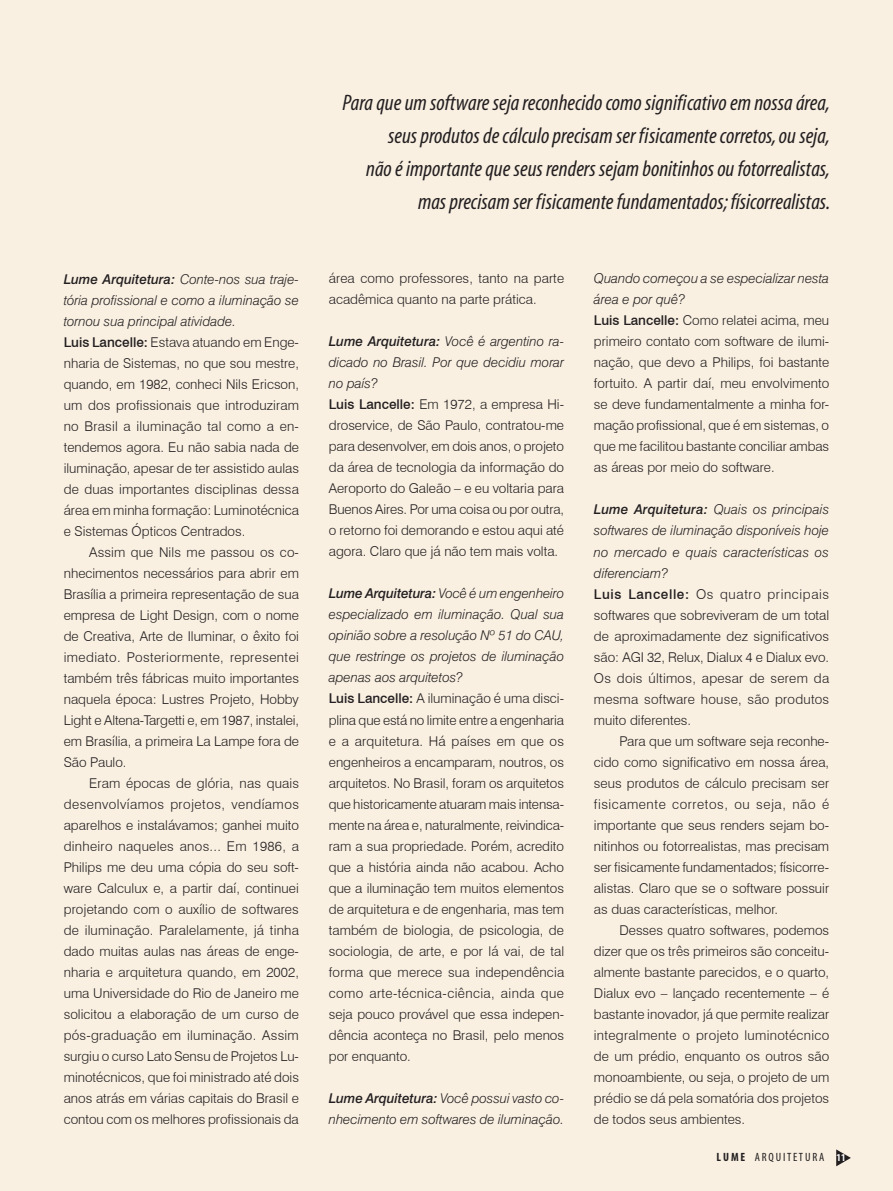
<style>
.page{position:relative;width:893px;height:1191px;background:#f9f0e2}
.page>*{position:absolute;margin:0;border:0;box-sizing:border-box;transform-origin:0 0}
.Olho_1{font:italic condensed 22.5px "Myriad";color:#231f20}
.Texto{font:300 13.5px/21px "Swiss 721 BT";color:#231f20;text-align:justify}
.Texto-2{font:italic 300 13.5px/21px "Swiss 721 BT";color:#231f20;text-align:justify}
.t1{font:condensed 12px "Myriad";color:#231f20}
.t2{font:700 condensed 10.5px "Myriad";color:#fff}
.s1{font-weight:500}
.s2{font-weight:700}
</style>
<div class="page">
<svg style="left:836px;top:1149px;width:15px;height:17px"></svg>
<p class="Texto-2" style="left:64px;top:268px;width:237px"><span class="s1">Lume Arquitetura:</span> Conte-nos sua traje&shy;tória profissional e como a iluminação se tornou sua principal atividade.</p>
<p class="Texto" style="left:64px;top:331px;width:237px"><span class="s1">Luis Lancelle:</span> Estava atuando em Enge&shy;nharia de Sistemas, no que sou mestre, quando, em 1982, conheci Nils Ericson, um dos profissionais que introduziram no Brasil a iluminação tal como a en&shy;tendemos agora. Eu não sabia nada de iluminação, apesar de ter assistido aulas de duas importantes disciplinas dessa área em minha formação: Luminotécnica e Sistemas Ópticos Centrados.</p>
<p class="Texto" style="left:64px;top:541px;width:237px;text-indent:26px">Assim que Nils me passou os co&shy;nhecimentos necessários para abrir em Brasília a primeira representação de sua empresa de Light Design, com o nome de Creativa, Arte de Iluminar, o êxito foi imediato. Posteriormente, representei também três fábricas muito importantes naquela época: Lustres Projeto, Hobby Light e Altena-Targetti e, em 1987, instalei, em Brasília, a primeira La Lampe fora de São Paulo.</p>
<p class="Texto" style="left:64px;top:772px;width:237px;text-indent:26px">Eram épocas de glória, nas quais desenvolvíamos projetos, vendíamos aparelhos e instalávamos; ganhei muito dinheiro naqueles anos... Em 1986, a Philips me deu uma cópia do seu soft&shy;ware Calculux e, a partir daí, continuei projetando com o auxílio de softwares de iluminação. Paralelamente, já tinha dado muitas aulas nas áreas de enge&shy;nharia e arquitetura quando, em 2002, uma Universidade do Rio de Janeiro me solicitou a elaboração de um curso de pós-graduação em iluminação. Assim surgiu o curso Lato Sensu de Projetos Lu&shy;minotécnicos, que foi ministrado até dois anos atrás em várias capitais do Brasil e contou com os melhores profissionais da</p>
<p class="Olho_1" style="left:343px;top:92px;width:489px">Para que um software seja reconhecido como significativo em nossa área,</p>
<p class="Olho_1" style="left:388px;top:125px;width:444px">seus produtos de cálculo precisam ser fisicamente corretos, ou seja,</p>
<p class="Olho_1" style="left:366px;top:158px;width:466px">não é importante que seus renders sejam bonitinhos ou fotorrealistas,</p>
<p class="Olho_1" style="left:418px;top:191px;width:414px">mas precisam ser fisicamente fundamentados; físicorrealistas.</p>
<p class="Texto" style="left:329px;top:268px;width:237px">área como professores, tanto na parte acadêmica quanto na parte prática.</p>
<p class="Texto-2" style="left:329px;top:331px;width:237px"><span class="s1">Lume Arquitetura:</span> Você é argentino ra&shy;dicado no Brasil. Por que decidiu morar no país?</p>
<p class="Texto" style="left:329px;top:394px;width:237px"><span class="s1">Luis Lancelle:</span> Em 1972, a empresa Hi&shy;droservice, de São Paulo, contratou-me para desenvolver, em dois anos, o projeto da área de tecnologia da informação do Aeroporto do Galeão – e eu voltaria para Buenos Aires. Por uma coisa ou por outra, o retorno foi demorando e estou aqui até agora. Claro que já não tem mais volta.</p>
<p class="Texto-2" style="left:329px;top:583px;width:237px"><span class="s1">Lume Arquitetura:</span> Você é um engenheiro especializado em iluminação. Qual sua opinião sobre a resolução Nº 51 do CAU, que restringe os projetos de iluminação apenas aos arquitetos?</p>
<p class="Texto" style="left:329px;top:688px;width:237px"><span class="s1">Luis Lancelle:</span> A iluminação é uma disci&shy;plina que está no limite entre a engenharia e a arquitetura. Há países em que os engenheiros a encamparam, noutros, os arquitetos. No Brasil, foram os arquitetos que historicamente atuaram mais intensa&shy;mente na área e, naturalmente, reivindica&shy;ram a sua propriedade. Porém, acredito que a história ainda não acabou. Acho que a iluminação tem muitos elementos de arquitetura e de engenharia, mas tem também de biologia, de psicologia, de sociologia, de arte, e por lá vai, de tal forma que merece sua independência como arte-técnica-ciência, ainda que seja pouco provável que essa indepen&shy;dência aconteça no Brasil, pelo menos por enquanto.</p>
<p class="Texto-2" style="left:329px;top:1087px;width:237px"><span class="s1">Lume Arquitetura:</span> Você possui vasto co&shy;nhecimento em softwares de iluminação.</p>
<p class="Texto-2" style="left:594px;top:268px;width:237px">Quando começou a se especializar nesta área e por quê?</p>
<p class="Texto" style="left:594px;top:310px;width:237px"><span class="s1">Luis Lancelle:</span> Como relatei acima, meu primeiro contato com software de ilumi&shy;nação, que devo a Philips, foi bastante fortuito. A partir daí, meu envolvimento se deve fundamentalmente a minha for&shy;mação profissional, que é em sistemas, o que me facilitou bastante conciliar ambas as áreas por meio do software.</p>
<p class="Texto-2" style="left:594px;top:499px;width:237px"><span class="s1">Lume Arquitetura:</span> Quais os principais softwares de iluminação disponíveis hoje no mercado e quais características os diferenciam?</p>
<p class="Texto" style="left:594px;top:583px;width:237px"><span class="s1">Luis Lancelle:</span> Os quatro principais softwares que sobreviveram de um total de aproximadamente dez significativos são: AGI 32, Relux, Dialux 4 e Dialux evo.<br>Os dois últimos, apesar de serem da mesma software house, são produtos muito diferentes.</p>
<p class="Texto" style="left:594px;top:730px;width:237px;text-indent:26px">Para que um software seja reconhe&shy;cido como significativo em nossa área, seus produtos de cálculo precisam ser fisicamente corretos, ou seja, não é importante que seus renders sejam bo&shy;nitinhos ou fotorrealistas, mas precisam ser fisicamente fundamentados; físicorre&shy;alistas. Claro que se o software possuir as duas características, melhor.</p>
<p class="Texto" style="left:594px;top:919px;width:237px;text-indent:26px">Desses quatro softwares, podemos dizer que os três primeiros são conceitu&shy;almente bastante parecidos, e o quarto, Dialux evo – lançado recentemente – é bastante inovador, já que permite realizar integralmente o projeto luminotécnico de um prédio, enquanto os outros são monoambiente, ou seja, o projeto de um prédio se dá pela somatória dos projetos de todos seus ambientes.</p>
<p class="t1" style="left:717px;top:1151px;width:109px"><span class="s2">L U M E</span> A R Q U I T E T U R A</p>
<p class="t2" style="left:836px;top:1152px;width:10px">11</p>
</div>
